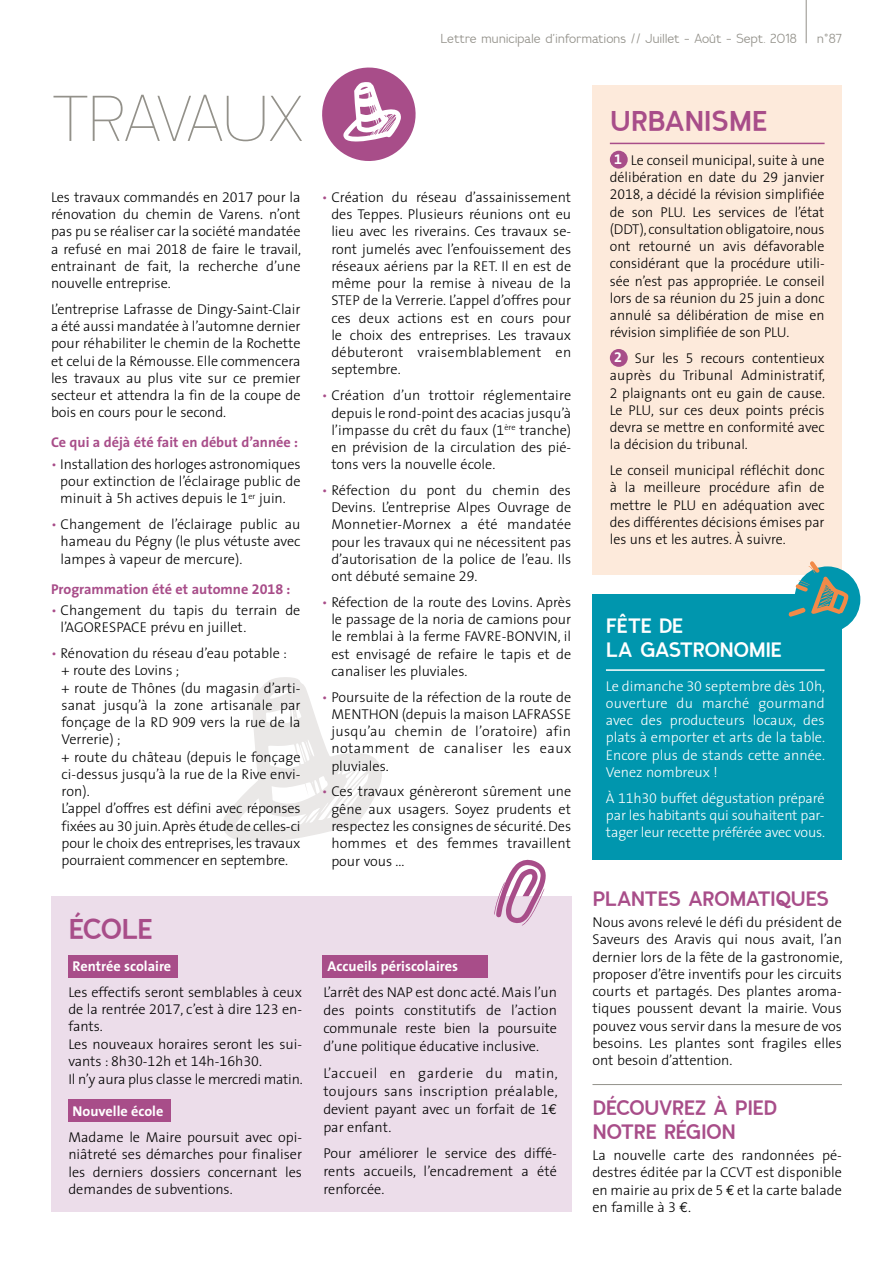
<style>
.page{position:relative;width:893px;height:1263px;background:#fff}
.page>*{position:absolute;margin:0;border:0;box-sizing:border-box;transform-origin:0 0}
.t1{font:200 75px "Calvin";letter-spacing:-.05em;color:#93918a}
.t2{font:700 33px "Calvin";letter-spacing:-.025em;color:#a84d89}
.t3{font:700 24px/24px "Calvin";letter-spacing:-.04em;color:#a84d89}
.t4{font:700 24px/24px "Calvin";letter-spacing:-.04em;color:#fff}
.t5{font:15px "Calvin";letter-spacing:-.03em;color:#93918a}
.t6{font:300 14.25px/17.2px "The Sans";color:#000;text-align:justify}
.t7{font:300 14.25px/17.2px "The Sans";letter-spacing:-.01em;color:#fff;text-align:justify}
.t8{font:700 14.25px "The Sans";color:#a84d89}
.t9{font:700 14.25px "The Sans";color:#fff}
.s1{font-family:"The Sans Light Expert";font-weight:400}
.s2{color:#a84d89}
.s3{font-family:"The Sans Bold Expert";font-weight:400}
.s4{font-family:"Euro Mono";font-weight:400}
.s5{font-family:"The Sans Bold Expert";font-weight:400;color:#fff}
</style>
<div class="page">
<svg style="left:222px;top:677px;width:160px;height:165px"></svg>
<hr style="left:806px;top:0;width:1px;height:43px;background:#93918a">
<svg style="left:322px;top:67px;width:94px;height:94px"></svg>
<hr style="left:592px;top:1084px;width:250px;height:1px;background:#93918a">
<div style="left:592px;top:85px;width:250px;height:489px;background:#fdeadb"></div>
<div style="left:610px;top:151px;width:18px;height:18px;background:#a84d89;border-radius:50%"></div>
<div style="left:610px;top:349px;width:18px;height:18px;background:#a84d89;border-radius:50%"></div>
<hr style="left:610px;top:143px;width:215px;height:1px;background:#a84d89">
<div style="left:51px;top:896px;width:520px;height:316px;background:#ecddea"></div>
<div style="left:592px;top:594px;width:250px;height:265px;background:#0096ae"></div>
<hr style="left:606px;top:669px;width:219px;height:2px;background:#fff">
<div style="left:794px;top:566px;width:67px;height:67px;background:#0096ae;border-radius:50%"></div>
<svg style="left:789px;top:561px;width:60px;height:56px"></svg>
<div style="left:68px;top:955px;width:110px;height:23px;background:#a84d89"></div>
<div style="left:68px;top:1099px;width:103px;height:23px;background:#a84d89"></div>
<div style="left:322px;top:955px;width:165px;height:23px;background:#a84d89"></div>
<svg style="left:494px;top:859px;width:52px;height:67px"></svg>
<h1 class="t1" style="left:51px;top:81px;width:255px">TRAVAUX</h1>
<p class="t6" style="left:51px;top:188px;width:252px">Les travaux commandés en <span class="s1">2017</span> pour la rénovation du chemin de Varens. n’ont pas pu se réaliser car la société mandatée a refusé en mai <span class="s1">2018</span> de faire le travail, entrainant de fait, la recherche d’une nouvelle entreprise.</p>
<p class="t6" style="left:51px;top:300px;width:251px">L’entreprise Lafrasse de Dingy-Saint-Clair a été aussi mandatée à l’automne dernier pour réhabiliter le chemin de la Rochette et celui de la Rémousse. Elle commencera les travaux au plus vite sur ce premier secteur et attendra la fin de la coupe de bois en cours pour le second.</p>
<p class="t8" style="left:51px;top:431px;width:249px">Ce qui a déjà été fait en début d’année :</p>
<p class="t6" style="left:60px;top:455px;width:242px;text-indent:-9px"><span class="s2">•</span> Installation des horloges astronomiques pour extinction de l’éclairage public de minuit à <span class="s1">5</span>h actives depuis le <span class="s1">1</span><sup>er</sup> juin.</p>
<p class="t6" style="left:61px;top:515px;width:241px;text-indent:-10px"><span class="s2">•</span> Changement de l’éclairage public au hameau du Pégny (le plus vétuste avec lampes à vapeur de mercure).</p>
<p class="t8" style="left:51px;top:577px;width:241px">Programmation été et automne <span class="s3">2018</span> :</p>
<p class="t6" style="left:61px;top:601px;width:241px;text-indent:-10px"><span class="s2">•</span> Changement du tapis du terrain de l’AGORESPACE prévu en juillet.</p>
<p class="t6" style="left:62px;top:644px;width:240px;text-align:left;text-indent:-11px"><span class="s2">•</span> Rénovation du réseau d’eau potable :<br>+ route des Lovins ;<br>+ route de Thônes (du magasin d’arti&shy;sanat jusqu’à la zone artisanale par fonçage de la RD <span class="s1">909</span> vers la rue de la<br>Verrerie) ;<br>+ route du château (depuis le fonçage ci-dessus jusqu’à la rue de la Rive envi&shy;ron).<br>L’appel d’offres est défini avec réponses fixées au <span class="s1">30</span> juin. Après étude de celles-ci pour le choix des entreprises, les travaux pourraient commencer en septembre.</p>
<h2 class="t2" style="left:68px;top:912px;width:86px">ÉCOLE</h2>
<p class="t9" style="left:73px;top:954px;width:100px">Rentrée scolaire</p>
<p class="t6" style="left:68px;top:983px;width:236px;text-align:left">Les effectifs seront semblables à ceux de la rentrée <span class="s1">2017</span>, c’est à dire <span class="s1">123</span> en&shy;fants.<br>Les nouveaux horaires seront les sui&shy;vants : <span class="s1">8</span>h<span class="s1">30</span>-<span class="s1">12</span>h et <span class="s1">14</span>h-<span class="s1">16</span>h<span class="s1">30</span>.<br>Il n’y aura plus classe le mercredi matin.</p>
<p class="t9" style="left:73px;top:1099px;width:92px">Nouvelle école</p>
<p class="t6" style="left:68px;top:1128px;width:235px">Madame le Maire poursuit avec opi&shy;niâtreté ses démarches pour finaliser les derniers dossiers concernant les demandes de subventions.</p>
<p class="t5" style="left:440px;top:31px;width:358px">Lettre municipale d'informations // Juillet - Août - Sept. 2018</p>
<p class="t5" style="left:817px;top:31px;width:27px">n°87</p>
<p class="t6" style="left:331px;top:188px;width:241px;text-indent:-10px"><span class="s2">•</span> Création du réseau d’assainissement des Teppes. Plusieurs réunions ont eu lieu avec les riverains. Ces travaux se&shy;ront jumelés avec l’enfouissement des réseaux aériens par la RET. Il en est de même pour la remise à niveau de la STEP de la Verrerie. L’appel d’offres pour ces deux actions est en cours pour le choix des entreprises. Les travaux débuteront vraisemblablement en septembre.</p>
<p class="t6" style="left:331px;top:386px;width:241px;text-indent:-10px"><span class="s2">•</span> Création d’un trottoir réglementaire depuis le rond-point des acacias jusqu’à l’impasse du crêt du faux (<span class="s1">1</span><sup>ère</sup> tranche) en prévision de la circulation des pié&shy;tons vers la nouvelle école.</p>
<p class="t6" style="left:331px;top:481px;width:241px;text-indent:-10px"><span class="s2">•</span> Réfection du pont du chemin des Devins. L’entreprise Alpes Ouvrage de Monnetier-Mornex a été mandatée pour les travaux qui ne nécessitent pas d’autorisation de la police de l’eau. Ils ont débuté semaine <span class="s1">29</span>.</p>
<p class="t6" style="left:331px;top:593px;width:241px;text-indent:-10px"><span class="s2">•</span> Réfection de la route des Lovins. Après le passage de la noria de camions pour le remblai à la ferme FAVRE-BONVIN, il est envisagé de refaire le tapis et de canaliser les pluviales.</p>
<p class="t6" style="left:331px;top:688px;width:241px;text-indent:-10px"><span class="s2">•</span> Poursuite de la réfection de la route de MENTHON (depuis la maison LAFRASSE jusqu’au chemin de l’oratoire) afin notamment de canaliser les eaux pluviales.</p>
<p class="t6" style="left:331px;top:782px;width:241px;text-indent:-10px"><span class="s2">•</span> Ces travaux génèreront sûrement une gêne aux usagers. Soyez prudents et respectez les consignes de sécurité. Des hommes et des femmes travaillent pour vous ...</p>
<p class="t9" style="left:328px;top:954px;width:132px">Accueils périscolaires</p>
<p class="t6" style="left:323px;top:983px;width:235px;line-height:18px">L’arrêt des NAP est donc acté. Mais l’un des points constitutifs de l’action communale reste bien la poursuite d’une politique éducative inclusive.</p>
<p class="t6" style="left:323px;top:1063px;width:236px;line-height:18px">L’accueil en garderie du matin, toujours sans inscription préalable, devient payant avec un forfait de <span class="s1">1</span><span class="s4">€ </span>par enfant.</p>
<p class="t6" style="left:323px;top:1144px;width:235px;line-height:18px">Pour améliorer le service des diffé&shy;rents accueils, l’encadrement a été renforcée.</p>
<h2 class="t2" style="left:610px;top:104px;width:159px">URBANISME</h2>
<p class="t6" style="left:610px;top:151px;width:216px;text-indent:4px"><span class="s5">1</span> Le conseil municipal, suite à une délibération en date du <span class="s1">29</span> janvier <span class="s1">2018</span>, a décidé la révision simplifiée de son PLU. Les services de l’état (DDT), consultation obligatoire, nous ont retourné un avis défavorable considérant que la procédure utili&shy;sée n’est pas appropriée. Le conseil lors de sa réunion du <span class="s1">25</span> juin a donc annulé sa délibération de mise en révision simplifiée de son PLU.</p>
<p class="t6" style="left:610px;top:349px;width:217px;text-indent:4px"><span class="s5">2</span> Sur les <span class="s1">5</span> recours contentieux auprès du Tribunal Administratif, <span class="s1">2</span> plaignants ont eu gain de cause.<br>Le PLU, sur ces deux points précis devra se mettre en conformité avec la décision du tribunal.</p>
<p class="t6" style="left:610px;top:461px;width:216px">Le conseil municipal réfléchit donc à la meilleure procédure afin de mettre le PLU en adéquation avec des différentes décisions émises par les uns et les autres. À suivre.</p>
<h3 class="t4" style="left:606px;top:615px;width:177px">FÊTE DE<br>LA GASTRONOMIE</h3>
<p class="t7" style="left:606px;top:677px;width:221px">Le dimanche <span class="s1">30</span> septembre dès <span class="s1">10</span>h, ouverture du marché gourmand avec des producteurs locaux, des plats à emporter et arts de la table.<br>Encore plus de stands cette année.<br>Venez nombreux !</p>
<p class="t7" style="left:606px;top:789px;width:221px">À <span class="s1">11</span>h<span class="s1">30</span> buffet dégustation préparé par les habitants qui souhaitent par&shy;tager leur recette préférée avec vous.</p>
<h3 class="t3" style="left:592px;top:888px;width:238px">PLANTES AROMATIQUES</h3>
<p class="t6" style="left:592px;top:913px;width:252px">Nous avons relevé le défi du président de Saveurs des Aravis qui nous avait, l’an dernier lors de la fête de la gastronomie, proposer d’être inventifs pour les circuits courts et partagés. Des plantes aroma&shy;tiques poussent devant la mairie. Vous pouvez vous servir dans la mesure de vos besoins. Les plantes sont fragiles elles ont besoin d’attention.</p>
<h3 class="t3" style="left:592px;top:1097px;width:187px">DÉCOUVREZ À PIED<br>NOTRE RÉGION</h3>
<p class="t6" style="left:592px;top:1146px;width:251px">La nouvelle carte des randonnées pé&shy;destres éditée par la CCVT est disponible en mairie au prix de <span class="s1">5</span> <span class="s4">e</span> et la carte balade en famille à <span class="s1">3</span> <span class="s4">e</span>.</p>
</div>
